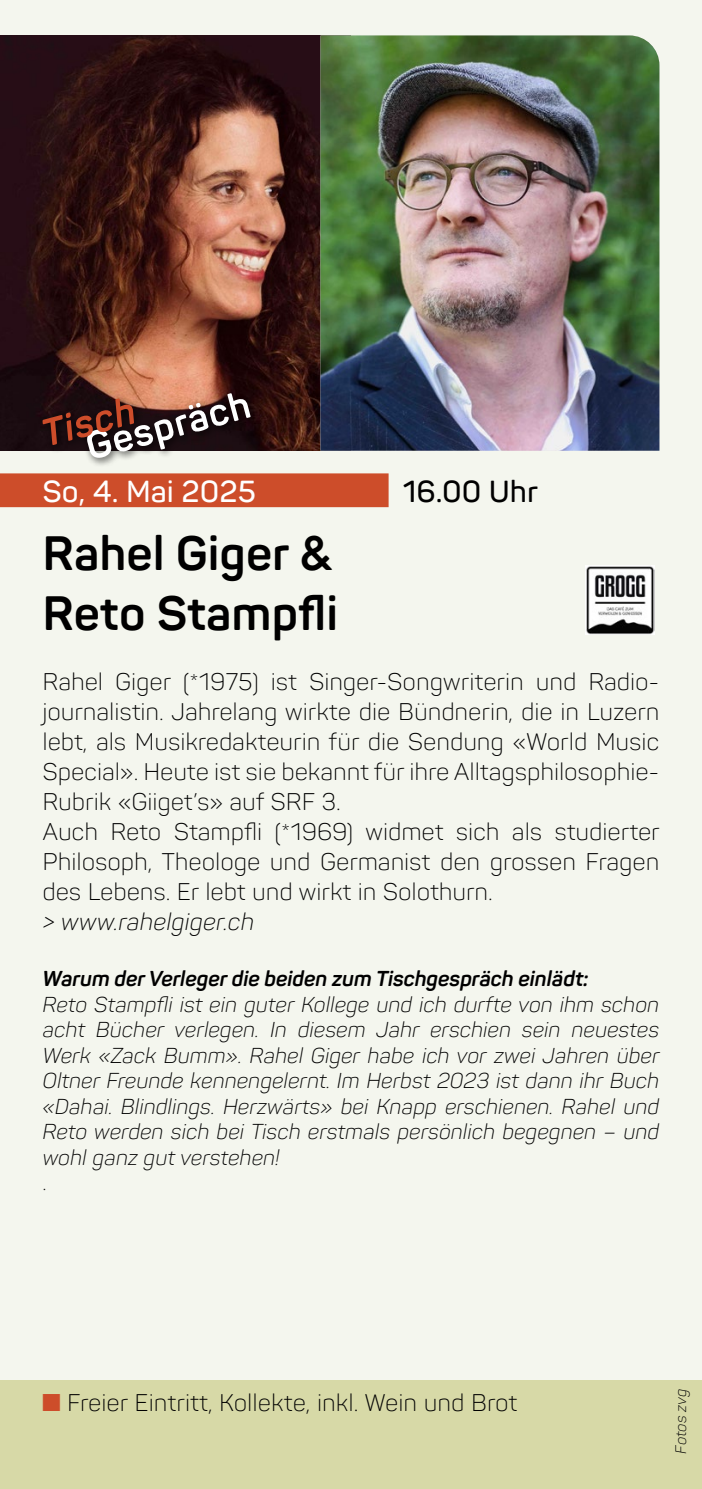
<style>
.page{position:relative;width:702px;height:1489px;background:#fff}
.page>*{position:absolute;margin:0;border:0;box-sizing:border-box;transform-origin:0 0}
.t1{font:700 47.5px/60px "Panton";color:#000}
.t2{font:600 30px "Panton";color:#fff}
.t3{font:600 30px "Panton";color:#000}
.t4{font:300 23.75px/30px "Panton";letter-spacing:-.005em;color:#000}
.t5{font:italic 300 23.75px "Panton";letter-spacing:-.005em;color:#000}
.t6{font:italic 300 21.25px/25.5px "Panton";letter-spacing:-.01em;color:#000;text-align:justify}
.t7{font:italic 700 21.25px "Panton";letter-spacing:-.01em;color:#000}
.t8{font:300 21.25px "Panton";color:#000}
.t9{font:italic 300 15px "Panton";letter-spacing:-.02em;color:#000}
.s1{font-family:"Monotype Sorts";font-weight:400;color:#cd4d2a}
</style>
<div class="page">
<div style="left:0;top:0;width:702px;height:1488px;background:#f4f6ee"></div>
<div style="left:0;top:1380px;width:702px;height:108px;background:#d7d9a7"></div>
<img style="left:0;top:35px;width:320px;height:415px">
<hr style="left:701px;top:35px;width:1px;height:415px;background:#e3e2e2">
<div style="left:0;top:473px;width:388px;height:34px;background:#cd4d2a"></div>
<img style="left:320px;top:35px;width:339px;height:415px">
<img style="left:585px;top:566px;width:69px;height:68px">
<div style="left:38px;top:389px;width:222px;height:78px;background:#000;opacity:.75"></div>
<svg style="left:42px;top:393px;width:209px;height:66px;background:#6e5551"></svg>
<p class="t2" style="left:43px;top:472px;width:215px">So, 4. Mai 2025</p>
<p class="t3" style="left:402px;top:472px;width:137px">16.00 Uhr</p>
<h1 class="t1" style="left:43px;top:523px;width:297px">Rahel Giger &amp;<br>Reto Stampfli</h1>
<p class="t4" style="left:43px;top:667px;width:619px">Rahel Giger (*1975) ist Singer-Songwriterin und Radio&shy;journalistin. Jahrelang wirkte die Bündnerin, die in Luzern lebt, als Musikredakteurin für die Sendung «World Music Special». Heute ist sie bekannt für ihre Alltagsphilosophie-Rubrik «Giiget’s» auf SRF 3.<br>Auch Reto Stampfli (*1969) widmet sich als studierter Philosoph, Theologe und Germanist den grossen Fragen des Lebens. Er lebt und wirkt in Solothurn.</p>
<p class="t5" style="left:43px;top:907px;width:213px">&gt; www.rahelgiger.ch</p>
<p class="t7" style="left:43px;top:965px;width:548px">Warum der Verleger die beiden zum Tischgespräch einlädt:</p>
<p class="t6" style="left:43px;top:991px;width:619px">Reto Stampfli ist ein guter Kollege und ich durfte von ihm schon acht Bücher verlegen. In diesem Jahr erschien sein neuestes Werk «Zack Bumm». Rahel Giger habe ich vor zwei Jahren über Oltner Freunde kennengelernt. Im Herbst 2023 ist dann ihr Buch «Dahai. Blindlings. Herzwärts» bei Knapp erschienen. Rahel und Reto werden sich bei Tisch erstmals persönlich begegnen – und wohl ganz gut verstehen!</p>
<p class="t8" style="left:43px;top:1169px;width:6px">.</p>
<p class="t4" style="left:43px;top:1387px;width:476px"><span class="s1">n</span> Freier Eintritt, Kollekte, inkl. Wein und Brot</p>
<p class="t9" style="left:671px;top:1453px;width:66px;rotate:-90deg">Fotos zvg</p>
</div>
